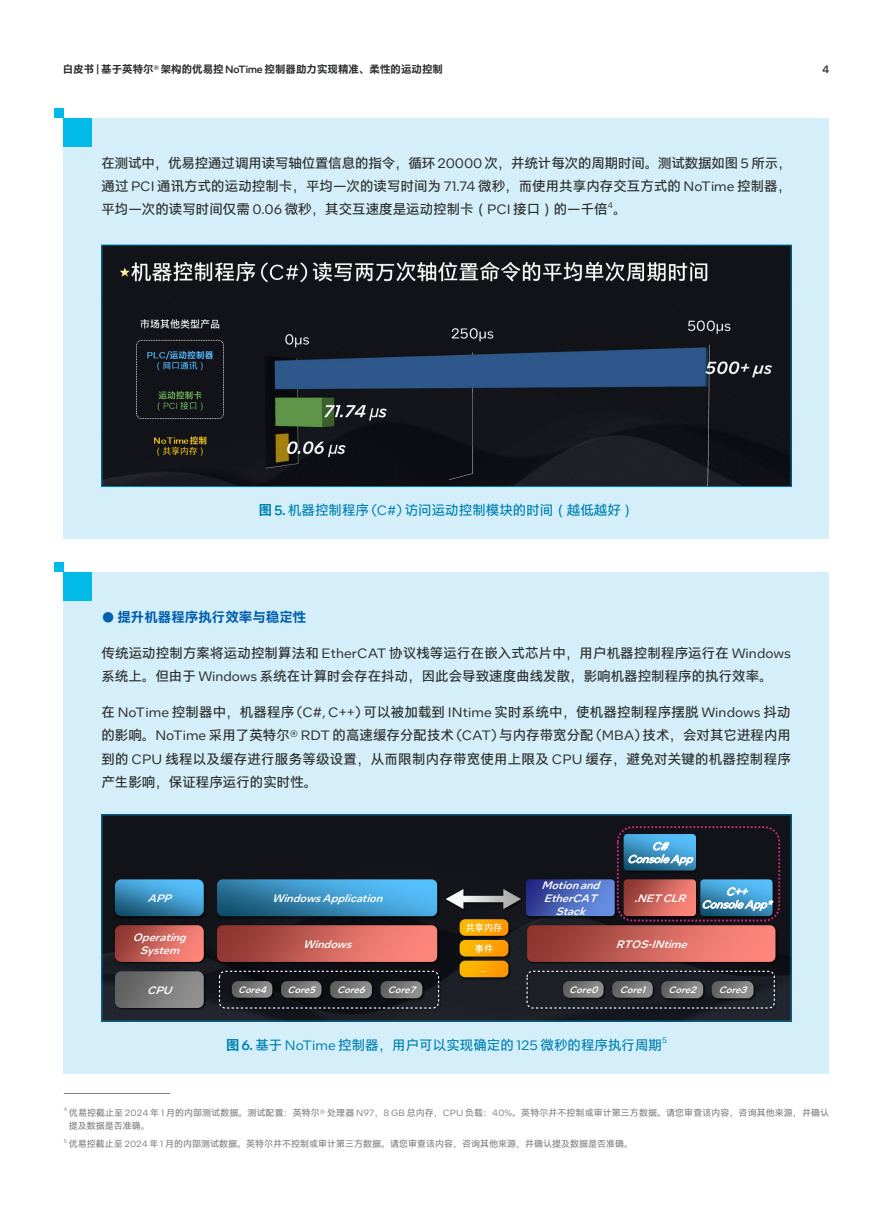
<style>
.page{position:relative;width:893px;height:1212px;background:#fff}
.page>*{position:absolute;margin:0;border:0;box-sizing:border-box;transform-origin:0 0}
.正文{font:13.5px/23.2px "Intel Clear Hans";color:#2d2f2e;text-align:justify}
.正文-2{font:13.5px "Intel Clear Hans";color:#0081b3}
.正文-3{font:700 13.5px "Intel Clear Hans";color:#015fae}
.t1{font:italic 500 10.65px/12.9px "Intel One Text";color:#fff;text-align:center}
.t2{font:italic 10.65px/12.9px "Intel One Text";color:#fff;text-align:center}
.t3{font:700 10.5px "Intel Clear Hans";color:#2d2f2e}
.t4{font:500 10.5px "Intel One Display";color:#2d2f2e}
.t5{font:italic 500 9.15px "Intel One Text";color:#fff}
.t6{font:9.15px "Intel Clear Hans";color:#fff}
.t7{font:9.15px "Intel One Text";color:#fff}
.正文-4{font:9px/13.5px "Intel Clear Hans";color:#838382}
.正文-5{font:7.8px "Intel One Text";color:#2d2f2e}
.正文-6{font:7.8px "Intel One Text";color:#0081b3}
.正文-7{font:5.25px "Intel One Text";color:#838382}
.s1{font-family:"Intel One Display";font-weight:500}
.s2{font-family:"Intel One Text"}
.s3{font-weight:700}
</style>
<div class="page">
<div style="left:64px;top:118px;width:765px;height:421px;background:#d4eff9"></div>
<div style="left:64px;top:118px;width:28px;height:28px;background:#00bbe8"></div>
<div style="left:54px;top:108px;width:10px;height:10px;background:#00bbe8"></div>
<img style="left:103px;top:247px;width:686px;height:238px">
<div style="left:101px;top:245px;width:690px;height:242px;border:1px solid #0081b3"></div>
<div style="left:64px;top:572px;width:765px;height:502px;background:#d4eff9"></div>
<div style="left:64px;top:572px;width:28px;height:28px;background:#00bbe8"></div>
<div style="left:54px;top:562px;width:10px;height:10px;background:#00bbe8"></div>
<img style="left:103px;top:816px;width:686px;height:203px">
<img style="left:526px;top:970px;width:252px;height:41px">
<div style="left:526px;top:971px;width:249px;height:37px;border:1px dashed #fff;border-radius:6px"></div>
<img style="left:115px;top:925px;width:92px;height:40px">
<img style="left:126px;top:962px;width:71px;height:4px">
<svg style="left:115px;top:925px;width:89px;height:37px;background:#c66058"></svg>
<img style="left:115px;top:971px;width:92px;height:40px">
<svg style="left:115px;top:971px;width:89px;height:37px;background:#777"></svg>
<img style="left:219px;top:970px;width:223px;height:41px">
<div style="left:219px;top:971px;width:220px;height:37px;border:1px dashed #fff;border-radius:6px"></div>
<img style="left:663px;top:998px;width:43px;height:5px">
<img style="left:563px;top:998px;width:44px;height:5px">
<img style="left:217px;top:925px;width:223px;height:40px">
<svg style="left:217px;top:925px;width:220px;height:37px;background:#c76158"></svg>
<img style="left:614px;top:998px;width:41px;height:5px">
<img style="left:713px;top:998px;width:44px;height:5px">
<img style="left:775px;top:881px;width:8px;height:39px">
<img style="left:621px;top:836px;width:83px;height:38px">
<svg style="left:624px;top:834px;width:72px;height:36px;background:#3c92c2"></svg>
<img style="left:217px;top:879px;width:223px;height:40px">
<svg style="left:217px;top:879px;width:220px;height:37px;background:#3b90bf"></svg>
<img style="left:115px;top:879px;width:92px;height:40px">
<svg style="left:115px;top:879px;width:89px;height:37px;background:#3b8fbe"></svg>
<img style="left:331px;top:981px;width:44px;height:22px">
<svg style="left:330px;top:981px;width:42px;height:17px"></svg>
<img style="left:232px;top:981px;width:44px;height:22px">
<svg style="left:232px;top:981px;width:40px;height:17px"></svg>
<img style="left:282px;top:981px;width:43px;height:22px">
<svg style="left:281px;top:981px;width:40px;height:17px"></svg>
<img style="left:380px;top:981px;width:2px;height:20px">
<img style="left:382px;top:981px;width:43px;height:22px">
<svg style="left:381px;top:981px;width:41px;height:17px"></svg>
<img style="left:445px;top:889px;width:1px;height:23px">
<img style="left:535px;top:875px;width:76px;height:4px">
<svg style="left:446px;top:879px;width:329px;height:119px;background:#6c5050"></svg>
<div style="left:617px;top:826px;width:163px;height:95px;border:2px dashed #cb297b;border-radius:15px"></div>
<div style="left:101px;top:814px;width:690px;height:207px;border:1px solid #0081b3"></div>
<hr style="left:64px;top:1093px;width:106px;height:1px;background:#838382">
<p class="t3" style="left:63px;top:63px;width:382px">白皮书 <span class="s1">|</span> 基于英特尔<span class="s1">®</span> 架构的优易控 <span class="s1">NoTime</span> 控制器助力实现精准、柔性的运动控制</p>
<p class="t4" style="left:822px;top:63px;width:8px">4</p>
<p class="正文" style="left:101px;top:152px;width:692px">在测试中，优易控通过调用读写轴位置信息的指令，循环 <span class="s2">20000</span> 次，并统计每次的周期时间。测试数据如图 <span class="s2">5</span> 所示，通过 <span class="s2">PCI</span> 通讯方式的运动控制卡，平均一次的读写时间为 <span class="s2">71.74</span> 微秒，而使用共享内存交互方式的 <span class="s2">NoTime</span> 控制器，平均一次的读写时间仅需 <span class="s2">0.06</span> 微秒，其交互速度是运动控制卡（<span class="s2">PCI</span> 接口）的一千倍。</p>
<p class="正文-5" style="left:608px;top:200px;width:7px">4</p>
<p class="正文-2" style="left:259px;top:502px;width:377px"><span class="s3">图</span> <span class="s1">5.</span> 机器控制程序 <span class="s2">(C#)</span> 访问运动控制模块的时间（越低越好）</p>
<p class="正文-3" style="left:101px;top:609px;width:206px">● 提升机器程序执行效率与稳定性</p>
<p class="正文" style="left:101px;top:641px;width:691px">传统运动控制方案将运动控制算法和 <span class="s2">EtherCAT</span> 协议栈等运行在嵌入式芯片中，用户机器控制程序运行在 <span class="s2">Windows</span>系统上。但由于 <span class="s2">Windows</span> 系统在计算时会存在抖动，因此会导致速度曲线发散，影响机器控制程序的执行效率。</p>
<p class="正文" style="left:101px;top:701px;width:691px">在 <span class="s2">NoTime</span> 控制器中，机器程序 <span class="s2">(C#, C++)</span> 可以被加载到 <span class="s2">INtime</span> 实时系统中，使机器控制程序摆脱 <span class="s2">Windows</span> 抖动的影响。<span class="s2">NoTime</span> 采用了英特尔<span class="s2">® RDT</span> 的高速缓存分配技术 <span class="s2">(CAT)</span> 与内存带宽分配 <span class="s2">(MBA)</span> 技术，会对其它进程内用到的 <span class="s2">CPU</span> 线程以及缓存进行服务等级设置，从而限制内存带宽使用上限及 <span class="s2">CPU</span> 缓存，避免对关键的机器控制程序产生影响，保证程序运行的实时性。</p>
<p class="t1" style="left:148px;top:891px;width:30px">APP</p>
<p class="t1" style="left:272px;top:891px;width:116px">WindowsApplication</p>
<p class="t1" style="left:541px;top:878px;width:64px">Motionand<br>EtherCAT<br>Stack</p>
<p class="t2" style="left:627px;top:839px;width:71px">C#<br>ConsoleApp</p>
<p class="t1" style="left:634px;top:891px;width:57px">.NETCLR</p>
<p class="t2" style="left:701px;top:885px;width:76px">C++<br>ConsoleApp*</p>
<p class="t6" style="left:466px;top:922px;width:38px">共享内存</p>
<p class="t6" style="left:475px;top:943px;width:20px">事件</p>
<p class="t7" style="left:481px;top:963px;width:8px">…</p>
<p class="t1" style="left:133px;top:930px;width:59px">Operating<br>System</p>
<p class="t1" style="left:147px;top:983px;width:30px">CPU</p>
<p class="t5" style="left:569px;top:983px;width:34px">Core0</p>
<p class="t5" style="left:668px;top:983px;width:33px">Core2</p>
<p class="t1" style="left:303px;top:937px;width:54px">Windows</p>
<p class="t1" style="left:616px;top:937px;width:77px">RTOS-INtime</p>
<p class="t5" style="left:238px;top:983px;width:34px">Core4</p>
<p class="t5" style="left:287px;top:983px;width:33px">Core5</p>
<p class="t5" style="left:337px;top:983px;width:33px">Core6</p>
<p class="t5" style="left:388px;top:983px;width:33px">Core7</p>
<p class="t5" style="left:620px;top:983px;width:31px">Core1</p>
<p class="t5" style="left:719px;top:983px;width:33px">Core3</p>
<p class="正文-2" style="left:226px;top:1037px;width:437px"><span class="s3">图</span> <span class="s1">6.</span> 基于 <span class="s2">NoTime</span> 控制器，用户可以实现确定的 <span class="s2">125</span> 微秒的程序执行周期</p>
<p class="正文-6" style="left:662px;top:1035px;width:6px">5</p>
<p class="正文-7" style="left:64px;top:1106px;width:5px">4</p>
<p class="正文-4" style="left:69px;top:1106px;width:762px">优易控截止至 <span class="s2">2024</span> 年 <span class="s2">1</span> 月的内部测试数据。测试配置：英特尔<span class="s2">®</span> 处理器 <span class="s2">N97</span>，<span class="s2">8 GB</span> 总内存，<span class="s2">CPU</span> 负载：<span class="s2">40%</span>。英特尔并不控制或审计第三方数据。请您审查该内容，咨询其他来源，并确认提及数据是否准确。</p>
<p class="正文-7" style="left:64px;top:1137px;width:5px">5</p>
<p class="正文-4" style="left:69px;top:1137px;width:566px">优易控截止至 <span class="s2">2024</span> 年 <span class="s2">1</span> 月的内部测试数据。英特尔并不控制或审计第三方数据。请您审查该内容，咨询其他来源，并确认提及数据是否准确。</p>
</div>
